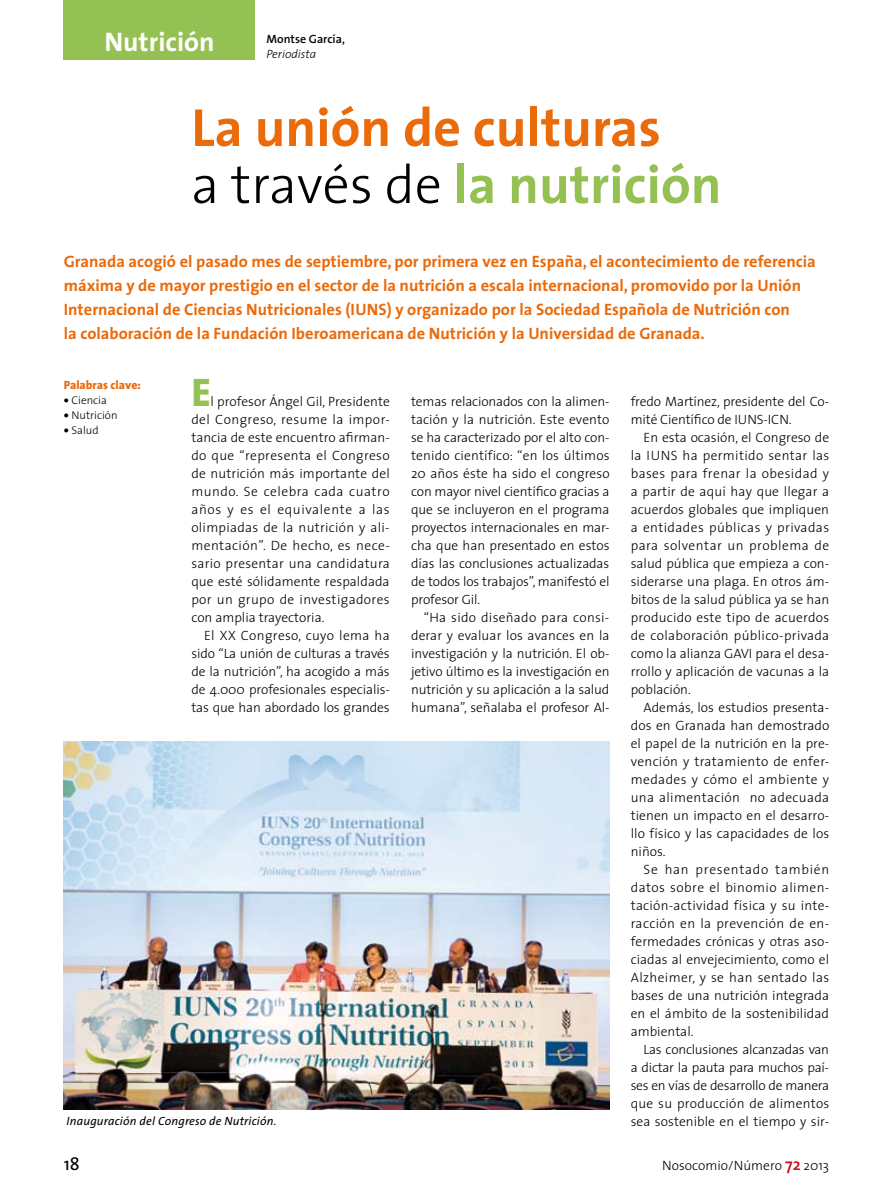
<style>
.page{position:relative;width:893px;height:1191px;background:#fff}
.page>*{position:absolute;margin:0;border:0;box-sizing:border-box;transform-origin:0 0}
.t1{font:54px/57px "The Sans 7 Bold Plain";color:#eb6a0a}
.t2{font:800 40.2px "The Sans 8";color:#95c154}
.t3{font:27px "The Sans 7 Bold Plain";color:#fff}
.t4{font:18px "The Sans 5";color:#000}
.t5{font:16.5px/24px "The Sans 7 Bold Plain";color:#eb6a0a}
.t6{font:300 13.5px "The Sans 3";letter-spacing:.005em;color:#000}
.t7{font:300 13.5px "The Sans 3";letter-spacing:.025em;color:#000}
.t8{font:300 13.5px "The Sans 3";letter-spacing:.03em;color:#000}
.t9{font:300 13.5px "The Sans 3";letter-spacing:-.02em;color:#000}
.t10{font:300 13.5px "The Sans 3";letter-spacing:.035em;color:#000}
.t11{font:300 13.5px "The Sans 3";letter-spacing:-.015em;color:#000}
.t12{font:300 13.5px "The Sans 3";letter-spacing:.04em;color:#000}
.t13{font:300 13.5px "The Sans 3";letter-spacing:.05em;color:#000}
.t14{font:300 13.5px "The Sans 3";letter-spacing:.055em;color:#000}
.t15{font:italic 12px "The Sans 5";letter-spacing:.015em;color:#000}
.t16{font:600 12px/15px "The Sans 6";color:#000}
.t17{font:800 12px "The Sans 8";color:#eb6a0a}
.t18{font:300 11.25px "The Sans 3";color:#000}
.s1{font-family:"The Sans 3";font-weight:300;font-style:italic}
.s2{font-family:"The Sans 3";font-weight:300;color:#000}
.s3{color:#95c154}
.s4{font-family:"The Sans 8";font-weight:800;font-size:12px}
.s5{font-family:"The Sans 6";font-weight:600;font-size:16.5px;color:#c50e1f}
</style>
<div class="page">
<div style="left:64px;top:0;width:191px;height:60px;background:#95c154"></div>
<img style="left:64px;top:741px;width:545px;height:368px">
<p class="t3" style="left:104px;top:19px;width:112px">Nutrición</p>
<p class="t16" style="left:266px;top:31px;width:80px">Montse García,<br><span class="s1">Periodista</span></p>
<p class="t1" style="left:191px;top:98px;width:532px">La unión de culturas<br><span class="s2">a través de</span> <span class="s3">la nutrición</span></p>
<p class="t5" style="left:64px;top:249px;width:753px">Granada acogió el pasado mes de septiembre, por primera vez en España, el acontecimiento de referencia máxima y de mayor prestigio en el sector de la nutrición a escala internacional, promovido por la Unión Internacional de Ciencias Nutricionales (IUNS) y organizado por la Sociedad Española de Nutrición con<br>la colaboración de la Fundación Iberoamericana de Nutrición y la Universidad de Granada.</p>
<p class="t17" style="left:64px;top:374px;width:79px">Palabras clave:</p>
<p class="t18" style="left:64px;top:390px;width:45px"><span class="s4">•</span> Ciencia</p>
<p class="t18" style="left:64px;top:405px;width:55px"><span class="s4">•</span> Nutrición</p>
<p class="t18" style="left:64px;top:420px;width:36px"><span class="s4">•</span> Salud</p>
<p class="t2" style="left:191px;top:358px;width:21px">E</p>
<p class="t6" style="left:210px;top:390px;width:181px">l profesor Ángel Gil, Presidente</p>
<p class="t8" style="left:191px;top:408px;width:200px">del Congreso, resume la impor-</p>
<p class="t6" style="left:191px;top:426px;width:200px">tancia de este encuentro afirman-</p>
<p class="t7" style="left:191px;top:444px;width:200px">do que “representa el Congreso</p>
<p class="t6" style="left:191px;top:462px;width:200px">de nutrición más importante del</p>
<p class="t12" style="left:191px;top:480px;width:200px">mundo. Se celebra cada cuatro</p>
<p class="t13" style="left:191px;top:498px;width:200px">años y es el equivalente a las</p>
<p class="t6" style="left:191px;top:516px;width:200px">olimpiadas de la nutrición y ali-</p>
<p class="t10" style="left:191px;top:534px;width:200px">mentación”. De hecho, es nece-</p>
<p class="t6" style="left:191px;top:552px;width:200px">sario presentar una candidatura</p>
<p class="t6" style="left:191px;top:570px;width:200px">que esté sólidamente respaldada</p>
<p class="t8" style="left:191px;top:588px;width:200px">por un grupo de investigadores</p>
<p class="t6" style="left:191px;top:606px;width:135px">con amplia trayectoria.</p>
<p class="t7" style="left:204px;top:624px;width:187px">El XX Congreso, cuyo lema ha</p>
<p class="t6" style="left:191px;top:642px;width:200px">sido “La unión de culturas a través</p>
<p class="t6" style="left:191px;top:660px;width:200px">de la nutrición”, ha acogido a más</p>
<p class="t6" style="left:191px;top:678px;width:200px">de 4.000 profesionales especialis-</p>
<p class="t6" style="left:191px;top:696px;width:200px">tas que han abordado los grandes</p>
<p class="t6" style="left:631px;top:390px;width:200px">fredo Martínez, presidente del Co-</p>
<p class="t6" style="left:631px;top:408px;width:162px">mité Científico de IUNS-ICN.</p>
<p class="t6" style="left:643px;top:426px;width:187px">En esta ocasión, el Congreso de</p>
<p class="t7" style="left:631px;top:444px;width:200px">la IUNS ha permitido sentar las</p>
<p class="t8" style="left:631px;top:462px;width:200px">bases para frenar la obesidad y</p>
<p class="t6" style="left:631px;top:480px;width:200px">a partir de aquí hay que llegar a</p>
<p class="t6" style="left:631px;top:498px;width:200px">acuerdos globales que impliquen</p>
<p class="t8" style="left:631px;top:516px;width:200px">a entidades públicas y privadas</p>
<p class="t10" style="left:631px;top:534px;width:200px">para solventar un problema de</p>
<p class="t6" style="left:631px;top:552px;width:200px">salud pública que empieza a con-</p>
<p class="t6" style="left:631px;top:570px;width:200px">siderarse una plaga. En otros ám-</p>
<p class="t6" style="left:631px;top:588px;width:200px">bitos de la salud pública ya se han</p>
<p class="t6" style="left:631px;top:606px;width:200px">producido este tipo de acuerdos</p>
<p class="t7" style="left:631px;top:624px;width:200px">de colaboración público-privada</p>
<p class="t6" style="left:631px;top:642px;width:200px">como la alianza GAVI para el desa-</p>
<p class="t6" style="left:631px;top:660px;width:200px">rrollo y aplicación de vacunas a la</p>
<p class="t6" style="left:631px;top:678px;width:62px">población.</p>
<p class="t6" style="left:643px;top:696px;width:187px">Además, los estudios presenta-</p>
<p class="t6" style="left:631px;top:714px;width:200px">dos en Granada han demostrado</p>
<p class="t6" style="left:631px;top:732px;width:200px">el papel de la nutrición en la pre-</p>
<p class="t7" style="left:631px;top:750px;width:200px">vención y tratamiento de enfer-</p>
<p class="t8" style="left:631px;top:768px;width:200px">medades y cómo el ambiente y</p>
<p class="t7" style="left:631px;top:786px;width:200px">una alimentación no adecuada</p>
<p class="t6" style="left:631px;top:804px;width:200px">tienen un impacto en el desarro-</p>
<p class="t6" style="left:631px;top:822px;width:200px">llo físico y las capacidades de los</p>
<p class="t6" style="left:631px;top:840px;width:36px">niños.</p>
<p class="t14" style="left:643px;top:858px;width:187px">Se han presentado también</p>
<p class="t8" style="left:631px;top:876px;width:200px">datos sobre el binomio alimen-</p>
<p class="t6" style="left:631px;top:894px;width:200px">tación-actividad física y su inte-</p>
<p class="t8" style="left:631px;top:912px;width:200px">racción en la prevención de en-</p>
<p class="t6" style="left:631px;top:930px;width:200px">fermedades crónicas y otras aso-</p>
<p class="t6" style="left:631px;top:948px;width:200px">ciadas al envejecimiento, como el</p>
<p class="t7" style="left:631px;top:966px;width:200px">Alzheimer, y se han sentado las</p>
<p class="t6" style="left:631px;top:984px;width:200px">bases de una nutrición integrada</p>
<p class="t6" style="left:631px;top:1002px;width:200px">en el ámbito de la sostenibilidad</p>
<p class="t6" style="left:631px;top:1020px;width:64px">ambiental.</p>
<p class="t11" style="left:643px;top:1038px;width:187px">Las conclusiones alcanzadas van</p>
<p class="t9" style="left:631px;top:1056px;width:200px">a dictar la pauta para muchos paí-</p>
<p class="t9" style="left:631px;top:1074px;width:200px">ses en vías de desarrollo de manera</p>
<p class="t6" style="left:631px;top:1092px;width:200px">que su producción de alimentos</p>
<p class="t6" style="left:631px;top:1110px;width:200px">sea sostenible en el tiempo y sir-</p>
<p class="t6" style="left:411px;top:390px;width:200px">temas relacionados con la alimen-</p>
<p class="t6" style="left:411px;top:408px;width:200px">tación y la nutrición. Este evento</p>
<p class="t6" style="left:411px;top:426px;width:200px">se ha caracterizado por el alto con-</p>
<p class="t6" style="left:411px;top:444px;width:200px">tenido científico: “en los últimos</p>
<p class="t6" style="left:411px;top:462px;width:200px">20 años éste ha sido el congreso</p>
<p class="t6" style="left:411px;top:480px;width:200px">con mayor nivel científico gracias a</p>
<p class="t6" style="left:411px;top:498px;width:200px">que se incluyeron en el programa</p>
<p class="t6" style="left:411px;top:516px;width:200px">proyectos internacionales en mar-</p>
<p class="t6" style="left:411px;top:534px;width:200px">cha que han presentado en estos</p>
<p class="t6" style="left:411px;top:552px;width:200px">días las conclusiones actualizadas</p>
<p class="t6" style="left:411px;top:570px;width:200px">de todos los trabajos”, manifestó el</p>
<p class="t6" style="left:411px;top:588px;width:71px">profesor Gil.</p>
<p class="t6" style="left:424px;top:606px;width:187px">“Ha sido diseñado para consi-</p>
<p class="t6" style="left:411px;top:624px;width:200px">derar y evaluar los avances en la</p>
<p class="t6" style="left:411px;top:642px;width:200px">investigación y la nutrición. El ob-</p>
<p class="t6" style="left:411px;top:660px;width:200px">jetivo último es la investigación en</p>
<p class="t6" style="left:411px;top:678px;width:200px">nutrición y su aplicación a la salud</p>
<p class="t6" style="left:411px;top:696px;width:200px">humana”, señalaba el profesor Al-</p>
<p class="t15" style="left:67px;top:1111px;width:212px">Inauguración del Congreso de Nutrición.</p>
<p class="t4" style="left:64px;top:1148px;width:18px">18</p>
<p class="t6" style="left:662px;top:1154px;width:168px">Nosocomio/Número <span class="s5">72</span> 2013</p>
</div>
